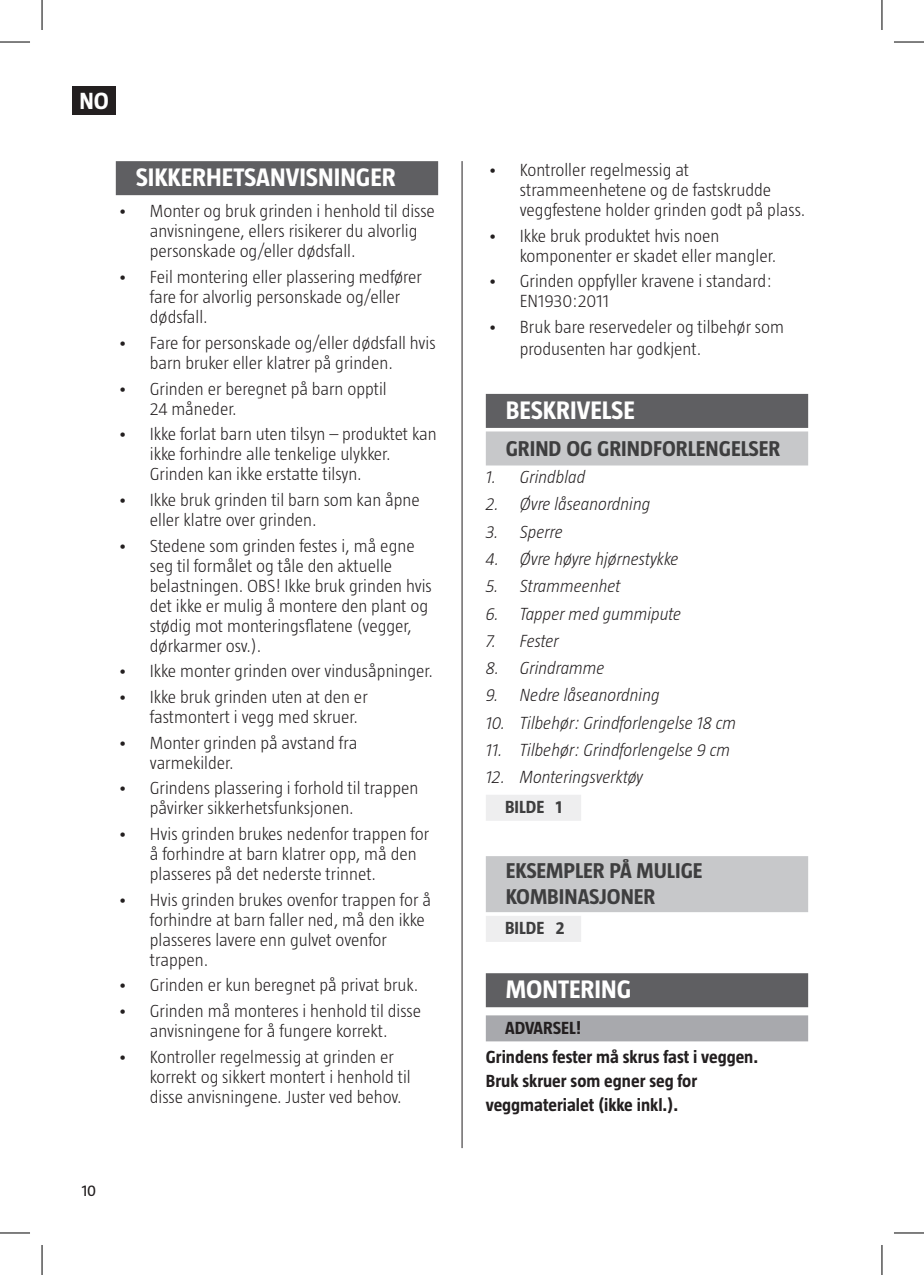
<style>
.page{position:relative;width:924px;height:1275px;background:#fff}
.page>*{position:absolute;margin:0;border:0;box-sizing:border-box;transform-origin:0 0}
.Rubrik{font:700 26px "Taz";color:#fff}
.t1{font:700 24px "Taz";color:#fff}
.Underrubrik_Dubbla_r{font:700 22px/26.4px "Taz";color:#3e3e3f}
.Underrubrik{font:700 22px "Taz";color:#3e3e3f}
.t2{font:300 18px/20px "Taz";color:#231f20}
.t3{font:italic 300 18px "Taz";color:#231f20}
.Brödtext__VARNING__O{font:700 18px/24px "Taz";color:#231f20}
.t4{font:700 18px "Taz";color:#3e3e3f}
.VARNING__NO{font:700 18px "Taz";color:#231f20}
.t5{font:16px "Taz";color:#231f20}
</style>
<div class="page">
<div style="left:73px;top:86px;width:43px;height:29px;background:#231f20"></div>
<hr style="left:461px;top:161px;width:1px;height:987px;background:#231f20">
<div style="left:485px;top:394px;width:322px;height:34px;background:#5f5f62"></div>
<div style="left:485px;top:431px;width:322px;height:34px;background:#c7c8ca"></div>
<div style="left:485px;top:794px;width:96px;height:26px;background:#eeeeef"></div>
<div style="left:485px;top:856px;width:322px;height:56px;background:#c7c8ca"></div>
<div style="left:485px;top:916px;width:96px;height:26px;background:#eeeeef"></div>
<div style="left:485px;top:973px;width:322px;height:34px;background:#5f5f62"></div>
<div style="left:485px;top:1015px;width:322px;height:26px;background:#a8a9ad"></div>
<div style="left:116px;top:161px;width:322px;height:34px;background:#5f5f62"></div>
<hr style="left:0;top:42px;width:30px;height:1px;background:#000">
<hr style="left:893px;top:42px;width:30px;height:1px;background:#000">
<hr style="left:0;top:1232px;width:30px;height:1px;background:#000">
<hr style="left:893px;top:1232px;width:30px;height:1px;background:#000">
<hr style="left:42px;top:0;width:1px;height:30px;background:#000">
<hr style="left:42px;top:1245px;width:1px;height:30px;background:#000">
<hr style="left:881px;top:0;width:1px;height:30px;background:#000">
<hr style="left:881px;top:1245px;width:1px;height:30px;background:#000">
<h2 class="t1" style="left:79px;top:87px;width:31px">NO</h2>
<p class="Rubrik" style="left:136px;top:163px;width:261px">SIKKERHETSANVISNINGER</p>
<p class="t2" style="left:150px;top:201px;width:286px;text-indent:-32px">• Monter og bruk grinden i henhold til disse anvisningene, ellers risikerer du alvorlig personskade og/eller dødsfall.</p>
<p class="t2" style="left:150px;top:267px;width:273px;text-indent:-32px">• Feil montering eller plassering medfører fare for alvorlig personskade og/eller dødsfall.</p>
<p class="t2" style="left:118px;top:332px;width:319px;text-align:center">• Fare for personskade og/eller dødsfall hvis barn bruker eller klatrer på grinden.</p>
<p class="t2" style="left:150px;top:378px;width:238px;text-indent:-32px">• Grinden er beregnet på barn opptil<br>24 måneder.</p>
<p class="t2" style="left:150px;top:424px;width:288px;text-indent:-32px">• Ikke forlat barn uten tilsyn – produktet kan ikke forhindre alle tenkelige ulykker.<br>Grinden kan ikke erstatte tilsyn.</p>
<p class="t2" style="left:150px;top:489px;width:271px;text-indent:-32px">• Ikke bruk grinden til barn som kan åpne eller klatre over grinden.</p>
<p class="t2" style="left:150px;top:535px;width:283px;text-indent:-32px">• Stedene som grinden festes i, må egne seg til formålet og tåle den aktuelle belastningen. OBS! Ikke bruk grinden hvis det ikke er mulig å montere den plant og stødig mot monteringsflatene (vegger, dørkarmer osv.).</p>
<p class="t2" style="left:118px;top:661px;width:316px">• Ikke monter grinden over vindusåpninger.</p>
<p class="t2" style="left:150px;top:686px;width:219px;text-indent:-32px">• Ikke bruk grinden uten at den er fastmontert i vegg med skruer.</p>
<p class="t2" style="left:150px;top:732px;width:209px;text-indent:-32px">• Monter grinden på avstand fra varmekilder.</p>
<p class="t2" style="left:150px;top:778px;width:270px;text-indent:-32px">• Grindens plassering i forhold til trappen påvirker sikkerhetsfunksjonen.</p>
<p class="t2" style="left:150px;top:823px;width:280px;text-indent:-32px">• Hvis grinden brukes nedenfor trappen for å forhindre at barn klatrer opp, må den plasseres på det nederste trinnet.</p>
<p class="t2" style="left:150px;top:889px;width:282px;text-indent:-32px">• Hvis grinden brukes ovenfor trappen for å forhindre at barn faller ned, må den ikke plasseres lavere enn gulvet ovenfor trappen.</p>
<p class="t2" style="left:118px;top:975px;width:302px">• Grinden er kun beregnet på privat bruk.</p>
<p class="t2" style="left:118px;top:1000px;width:305px;text-align:center">• Grinden må monteres i henhold til disse anvisningene for å fungere korrekt.</p>
<p class="t2" style="left:150px;top:1046px;width:262px;text-indent:-32px">• Kontroller regelmessig at grinden er korrekt og sikkert montert i henhold til disse anvisningene. Juster ved behov.</p>
<p class="t5" style="left:82px;top:1181px;width:16px">10</p>
<p class="t2" style="left:519px;top:160px;width:287px;text-indent:-32px">• Kontroller regelmessig at strammeenhetene og de fastskrudde veggfestene holder grinden godt på plass.</p>
<p class="t2" style="left:519px;top:225px;width:258px;text-indent:-32px">• Ikke bruk produktet hvis noen komponenter er skadet eller mangler.</p>
<p class="t2" style="left:519px;top:271px;width:253px;text-indent:-32px">• Grinden oppfyller kravene i standard:<br>EN1930:2011</p>
<p class="t2" style="left:519px;top:316px;width:265px;line-height:21.6px;text-indent:-32px">• Bruk bare reservedeler og tilbehør som produsenten har godkjent.</p>
<p class="Rubrik" style="left:505px;top:395px;width:130px">BESKRIVELSE</p>
<p class="Underrubrik" style="left:505px;top:436px;width:276px">GRIND OG GRINDFORLENGELSER</p>
<p class="t3" style="left:485px;top:467px;width:101px">1. Grindblad</p>
<p class="t3" style="left:485px;top:494px;width:166px">2. Øvre låseanordning</p>
<p class="t3" style="left:485px;top:521px;width:78px">3. Sperre</p>
<p class="t3" style="left:485px;top:549px;width:194px">4. Øvre høyre hjørnestykke</p>
<p class="t3" style="left:485px;top:576px;width:136px">5. Strammeenhet</p>
<p class="t3" style="left:485px;top:603px;width:197px">6. Tapper med gummipute</p>
<p class="t3" style="left:485px;top:630px;width:75px">7. Fester</p>
<p class="t3" style="left:485px;top:658px;width:120px">8. Grindramme</p>
<p class="t3" style="left:485px;top:685px;width:175px">9. Nedre låseanordning</p>
<p class="t3" style="left:485px;top:712px;width:252px">10. Tilbehør: Grindforlengelse 18 cm</p>
<p class="t3" style="left:485px;top:739px;width:245px">11. Tilbehør: Grindforlengelse 9 cm</p>
<p class="t3" style="left:485px;top:767px;width:159px">12. Monteringsverktøy</p>
<p class="t4" style="left:505px;top:796px;width:59px">BILDE 1</p>
<p class="Underrubrik_Dubbla_r" style="left:505px;top:857px;width:198px">EKSEMPLER PÅ MULIGE<br>KOMBINASJONER</p>
<p class="t4" style="left:505px;top:917px;width:61px">BILDE 2</p>
<p class="Rubrik" style="left:505px;top:974px;width:127px">MONTERING</p>
<p class="VARNING__NO" style="left:505px;top:1017px;width:78px">ADVARSEL!</p>
<p class="Brödtext__VARNING__O" style="left:485px;top:1045px;width:274px">Grindens fester må skrus fast i veggen.<br>Bruk skruer som egner seg for veggmaterialet (ikke inkl.).</p>
</div>
